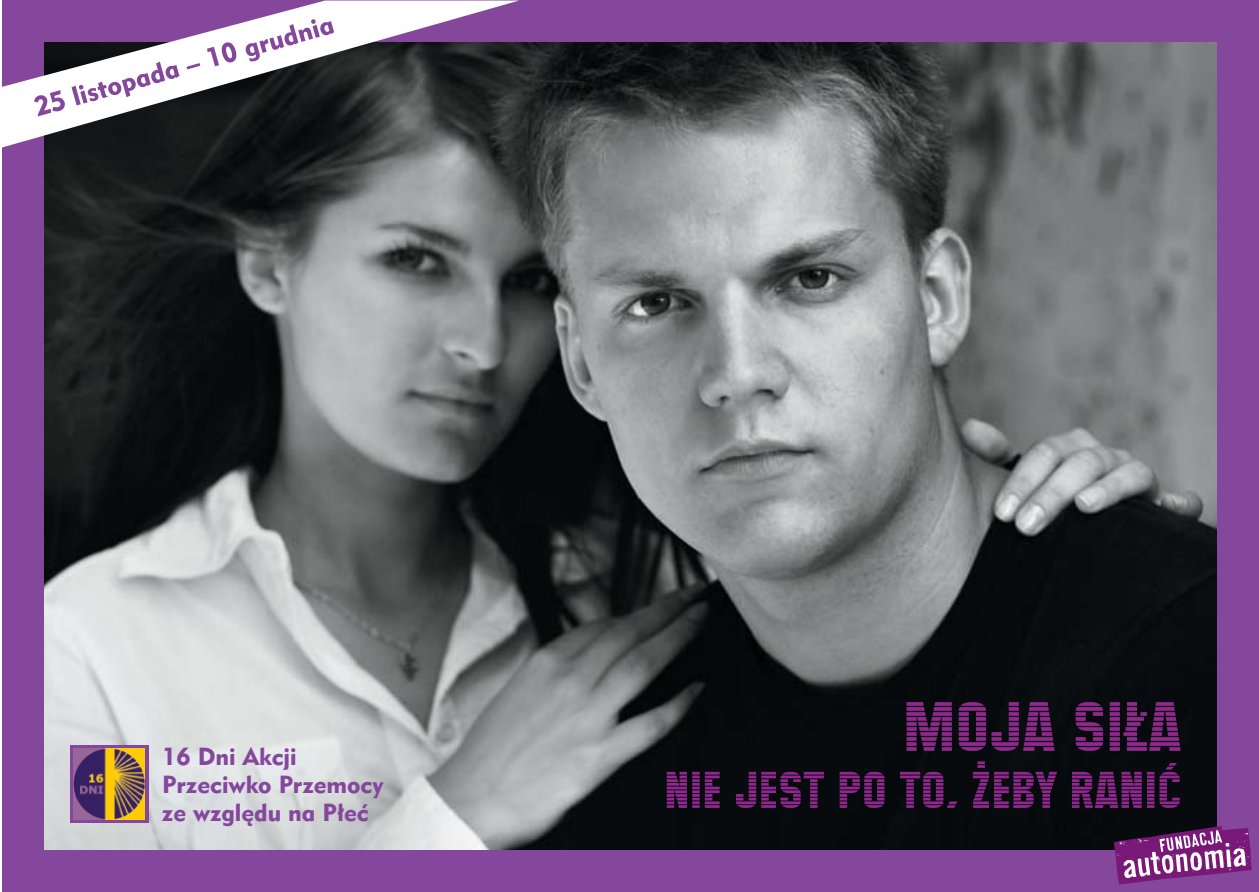
<style>
.page{position:relative;width:1259px;height:892px;background:#fff}
.page>*{position:absolute;margin:0;border:0;box-sizing:border-box;transform-origin:0 0}
.t1{font:69px "Maximus EU";color:#91278f}
.t2{font:51px "Maximus EU";color:#91278f}
.t3{font:24.6px/28.2px "Geometric 415 Blk EU";color:#85479c}
</style>
<div class="page">
<div style="left:2px;top:0;width:1256px;height:891px;background:#85479c"></div>
<img style="left:45px;top:43px;width:1171px;height:806px">
<svg style="left:2px;top:1px;width:517px;height:147px"></svg>
<svg style="left:34px;top:90px;width:31px;height:26px"></svg>
<svg style="left:72px;top:62px;width:108px;height:43px"></svg>
<svg style="left:186px;top:63px;width:14px;height:6px"></svg>
<svg style="left:207px;top:42px;width:30px;height:24px"></svg>
<svg style="left:245px;top:19px;width:89px;height:42px"></svg>
<div style="left:70px;top:744px;width:78px;height:78px;background:#85479c"></div>
<img style="left:73px;top:748px;width:72px;height:71px">
<svg style="left:1113px;top:825px;width:138px;height:59px"></svg>
<p class="t3" style="left:162px;top:744px;width:223px">16 Dni Akcji<br>Przeciwko Przemocy ze względu na Płeć</p>
<h1 class="t1" style="left:903px;top:702px;width:280px">MOJA SIŁA</h1>
<h2 class="t2" style="left:664px;top:771px;width:519px">NIE JEST PO TO, ZEBY RANIĆ</h2>
<h2 class="t2" style="left:974px;top:731px;width:14px">.</h2>
</div>
